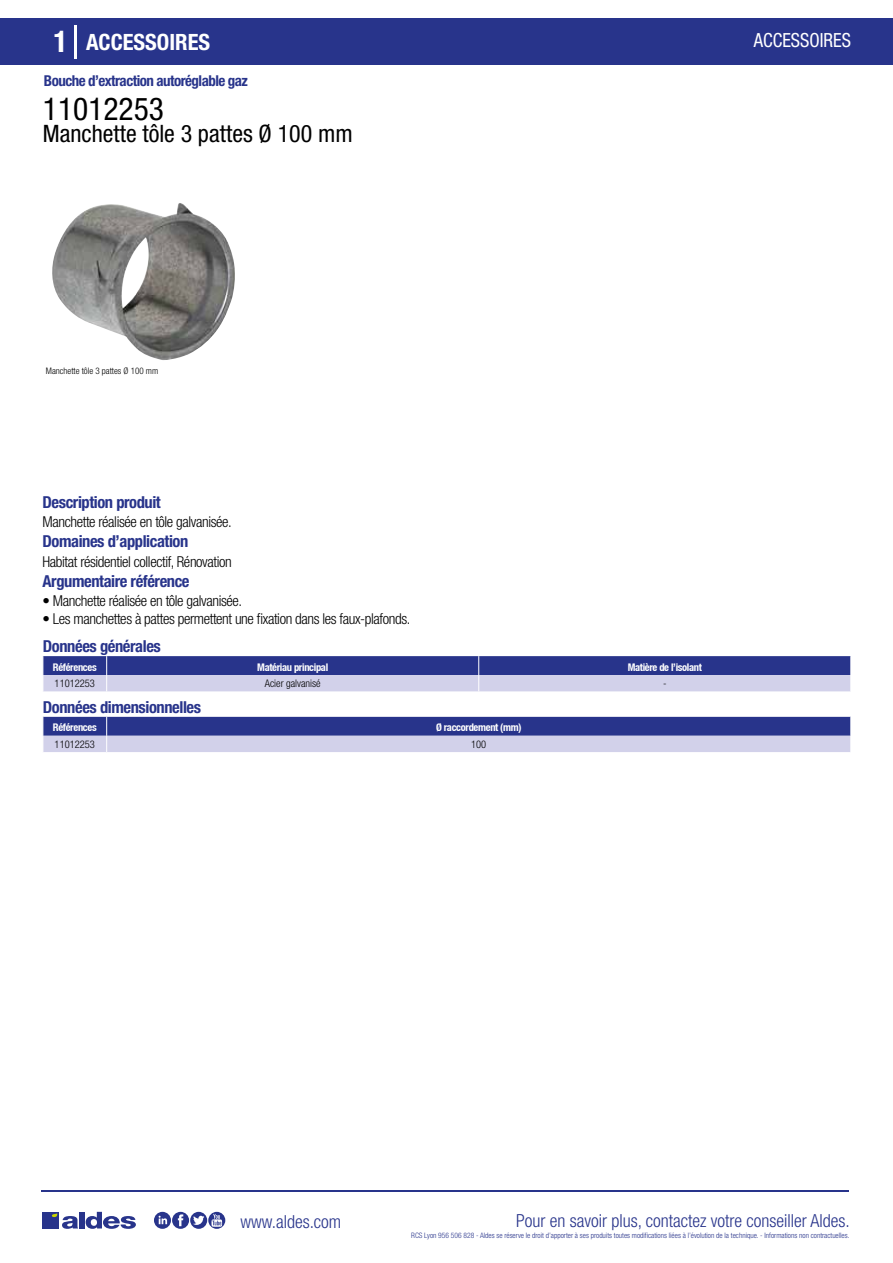
<style>
.page{position:relative;width:893px;height:1263px;background:#fff}
.page>*{position:absolute;margin:0;border:0;box-sizing:border-box;transform-origin:0 0}
.t1{font:condensed 31.5px "Helvetica Neue LT Std";color:#000}
.t2{font:condensed 24px "Helvetica Neue LT Std";color:#000}
.t3{font:700 condensed 22.5px "Helvetica Neue LT Std";color:#fff}
.t4{font:condensed 19.5px "Helvetica Neue LT Std";color:#fff;scale:.95 1}
.t5{font:300 condensed 18px "Helvetica Neue";color:#28348b}
.t6{font:700 condensed 16.5px "Helvetica Neue LT Std";letter-spacing:-.025em;color:#28348b}
.t7{font:300 condensed 15px "Helvetica Neue LT Std";letter-spacing:-.025em;color:#000}
.t8{font:700 condensed 15px "Helvetica Neue LT Std";letter-spacing:-.035em;color:#28348b}
.t9{font:700 condensed 10.5px "Helvetica Neue";letter-spacing:-.03em;color:#fff}
.t10{font:300 condensed 10.5px "Helvetica Neue";color:#000}
.t11{font:300 condensed 9px "Helvetica Neue";color:#000}
.t12{font:300 condensed 7.5px "Helvetica Neue";color:#28348b}
.s1{font-size:30px}
</style>
<div class="page">
<div style="left:0;top:18px;width:893px;height:46px;background:#28348b"></div>
<hr style="left:74px;top:25px;width:2px;height:33px;background:#fff">
<svg style="left:52px;top:203px;width:183px;height:157px"></svg>
<svg style="left:43px;top:656px;width:808px;height:36px;background:#7a80b8"></svg>
<svg style="left:43px;top:717px;width:808px;height:35px;background:#787eb7"></svg>
<hr style="left:41px;top:1190px;width:808px;height:1px;background:#28348b">
<svg style="left:154px;top:1212px;width:71px;height:17px"></svg>
<div style="left:42px;top:1212px;width:17px;height:16px;background:#28348b"></div>
<div style="left:79px;top:1212px;width:5px;height:16px;background:#28348b"></div>
<svg style="left:86px;top:1212px;width:50px;height:17px"></svg>
<svg style="left:52px;top:1213px;width:26px;height:16px"></svg>
<h3 class="t3" style="left:54px;top:28px;width:158px"><span class="s1">1</span> ACCESSOIRES</h3>
<h3 class="t4" style="left:754px;top:29px;width:104px">ACCESSOIRES</h3>
<p class="t8" style="left:44px;top:71px;width:206px">Bouche d’extraction autoréglable gaz</p>
<h1 class="t1" style="left:43px;top:91px;width:122px">11012253</h1>
<h2 class="t2" style="left:43px;top:120px;width:311px">Manchette tôle 3 pattes Ø 100 mm</h2>
<p class="t11" style="left:46px;top:365px;width:114px">Manchette tôle 3 pattes Ø 100 mm</p>
<p class="t6" style="left:43px;top:492px;width:120px">Description produit</p>
<p class="t6" style="left:43px;top:531px;width:147px">Domaines d’application</p>
<p class="t7" style="left:43px;top:513px;width:191px">Manchette réalisée en tôle galvanisée.</p>
<p class="t7" style="left:43px;top:553px;width:191px">Habitat résidentiel collectif, Rénovation</p>
<p class="t6" style="left:43px;top:571px;width:149px">Argumentaire référence</p>
<p class="t7" style="left:43px;top:592px;width:201px">• Manchette réalisée en tôle galvanisée.</p>
<p class="t7" style="left:43px;top:610px;width:369px">• Les manchettes à pattes permettent une fixation dans les faux-plafonds.</p>
<p class="t6" style="left:43px;top:636px;width:119px">Données générales</p>
<p class="t9" style="left:53px;top:660px;width:45px">Références</p>
<p class="t9" style="left:257px;top:660px;width:72px">Matériau principal</p>
<p class="t9" style="left:628px;top:660px;width:76px">Matière de l’isolant</p>
<p class="t10" style="left:55px;top:678px;width:42px">11012253</p>
<p class="t10" style="left:265px;top:678px;width:57px">Acier galvanisé</p>
<p class="t10" style="left:663px;top:678px;width:5px">-</p>
<p class="t6" style="left:43px;top:697px;width:160px">Données dimensionnelles</p>
<p class="t9" style="left:53px;top:721px;width:45px">Références</p>
<p class="t9" style="left:436px;top:721px;width:87px">Ø raccordement (mm)</p>
<p class="t10" style="left:55px;top:738px;width:42px">11012253</p>
<p class="t10" style="left:471px;top:738px;width:17px">100</p>
<p class="t5" style="left:240px;top:1211px;width:102px">www.aldes.com</p>
<p class="t5" style="left:516px;top:1211px;width:335px">Pour en savoir plus, contactez votre conseiller Aldes.</p>
<p class="t12" style="left:411px;top:1230px;width:440px">RCS Lyon 956 506 828 - Aldes se réserve le droit d’apporter à ses produits toutes modifications liées à l’évolution de la technique. - Informations non contractuelles.</p>
</div>
